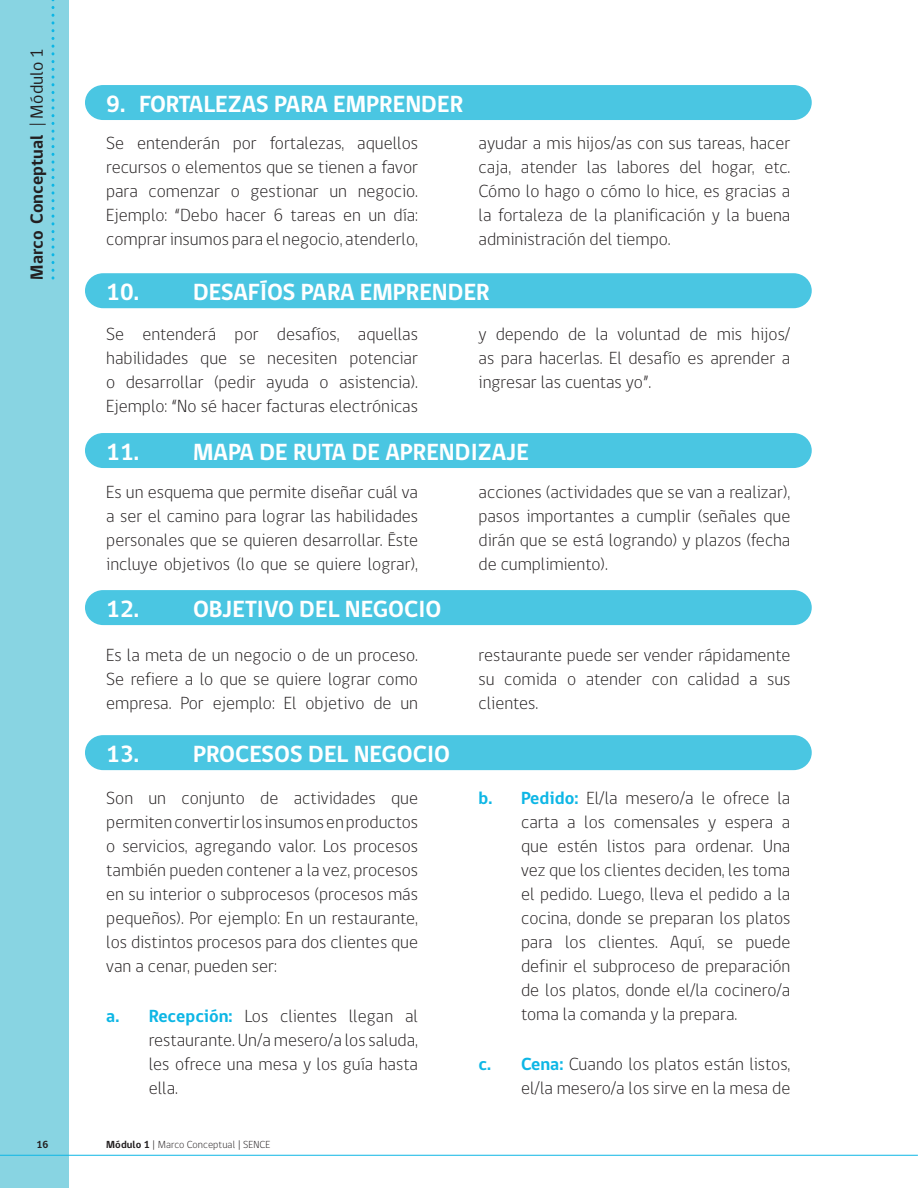
<style>
.page{position:relative;width:918px;height:1188px;background:#fff}
.page>*{position:absolute;margin:0;border:0;box-sizing:border-box;transform-origin:0 0}
.t1{font:700 24px "gob CL";color:#fff}
.t2{font:300 18px/24px "gob CL";color:#231f20;text-align:justify}
.t3{font:700 18px "gob CL";letter-spacing:.005em;color:#231f20}
.t4{font:300 10.5px "gob CL";letter-spacing:.005em;color:#231f20}
.t5{font:700 10.5px "gob CL";color:#231f20}
.s1{font-weight:400}
.s2{font-weight:700;color:#0db6e5}
.s3{font-weight:700}
</style>
<div class="page">
<div style="left:0;top:0;width:69px;height:1188px;background:#88d4e2"></div>
<hr style="left:0;top:1155px;width:918px;height:1px;background:#0db6e5">
<svg style="left:51px;top:0;width:3px;height:278px"></svg>
<div style="left:85px;top:273px;width:727px;height:35px;background:#4ac6e2"></div>
<div style="left:85px;top:735px;width:727px;height:35px;background:#4ac6e2"></div>
<div style="left:85px;top:590px;width:727px;height:35px;background:#4ac6e2"></div>
<div style="left:85px;top:433px;width:727px;height:35px;background:#4ac6e2"></div>
<div style="left:85px;top:85px;width:727px;height:35px;background:#4ac6e2"></div>
<p class="t3" style="left:24px;top:280px;width:233px;rotate:-90deg">Marco Conceptual <span class="s1">| Módulo 1</span></p>
<h1 class="t1" style="left:106px;top:87px;width:358px">9. FORTALEZAS PARA EMPRENDER</h1>
<p class="t2" style="left:106px;top:131px;width:313px">Se entenderán por fortalezas, aquellos recursos o elementos que se tienen a favor para comenzar o gestionar un negocio.<br>Ejemplo: “Debo hacer 6 tareas en un día: comprar insumos para el negocio, atenderlo,</p>
<p class="t2" style="left:479px;top:131px;width:313px">ayudar a mis hijos/as con sus tareas, hacer caja, atender las labores del hogar, etc.<br>Cómo lo hago o cómo lo hice, es gracias a la fortaleza de la planificación y la buena administración del tiempo.</p>
<h1 class="t1" style="left:106px;top:275px;width:385px">10. DESAFÍOS PARA EMPRENDER</h1>
<p class="t2" style="left:106px;top:322px;width:313px">Se entenderá por desafíos, aquellas habilidades que se necesiten potenciar o desarrollar (pedir ayuda o asistencia).<br>Ejemplo: “No sé hacer facturas electrónicas</p>
<p class="t2" style="left:479px;top:322px;width:313px">y dependo de la voluntad de mis hijos/ as para hacerlas. El desafío es aprender a ingresar las cuentas yo”.</p>
<h1 class="t1" style="left:106px;top:435px;width:424px">11. MAPA DE RUTA DE APRENDIZAJE</h1>
<p class="t2" style="left:106px;top:480px;width:313px">Es un esquema que permite diseñar cuál va a ser el camino para lograr las habilidades personales que se quieren desarrollar. Éste incluye objetivos (lo que se quiere lograr),</p>
<p class="t2" style="left:479px;top:480px;width:313px">acciones (actividades que se van a realizar), pasos importantes a cumplir (señales que dirán que se está logrando) y plazos (fecha de cumplimiento).</p>
<h1 class="t1" style="left:106px;top:592px;width:337px">12. OBJETIVO DEL NEGOCIO</h1>
<p class="t2" style="left:106px;top:644px;width:313px">Es la meta de un negocio o de un proceso.<br>Se refiere a lo que se quiere lograr como empresa. Por ejemplo: El objetivo de un</p>
<p class="t2" style="left:479px;top:644px;width:313px">restaurante puede ser vender rápidamente su comida o atender con calidad a sus clientes.</p>
<h1 class="t1" style="left:106px;top:737px;width:345px">13. PROCESOS DEL NEGOCIO</h1>
<p class="t2" style="left:106px;top:787px;width:313px">Son un conjunto de actividades que permiten convertir los insumos en productos o servicios, agregando valor. Los procesos también pueden contener a la vez, procesos en su interior o subprocesos (procesos más pequeños). Por ejemplo: En un restaurante, los distintos procesos para dos clientes que van a cenar, pueden ser:</p>
<p class="t2" style="left:149px;top:1004px;width:271px;text-indent:-43px"><span class="s2">a. Recepción:</span> Los clientes llegan al restaurante. Un/a mesero/a los saluda, les ofrece una mesa y los guía hasta ella.</p>
<p class="t2" style="left:521px;top:787px;width:271px;text-indent:-43px"><span class="s2">b. Pedido:</span> El/la mesero/a le ofrece la carta a los comensales y espera a que estén listos para ordenar. Una vez que los clientes deciden, les toma el pedido. Luego, lleva el pedido a la cocina, donde se preparan los platos para los clientes. Aquí, se puede definir el subproceso de preparación de los platos, donde el/la cocinero/a toma la comanda y la prepara.</p>
<p class="t2" style="left:479px;top:1052px;width:313px;text-align:right"><span class="s2">c. Cena:</span> Cuando los platos están listos, el/la mesero/a los sirve en la mesa de</p>
<p class="t5" style="left:37px;top:1137px;width:14px">16</p>
<p class="t4" style="left:106px;top:1137px;width:166px"><span class="s3">Módulo 1</span> | Marco Conceptual | SENCE</p>
</div>
